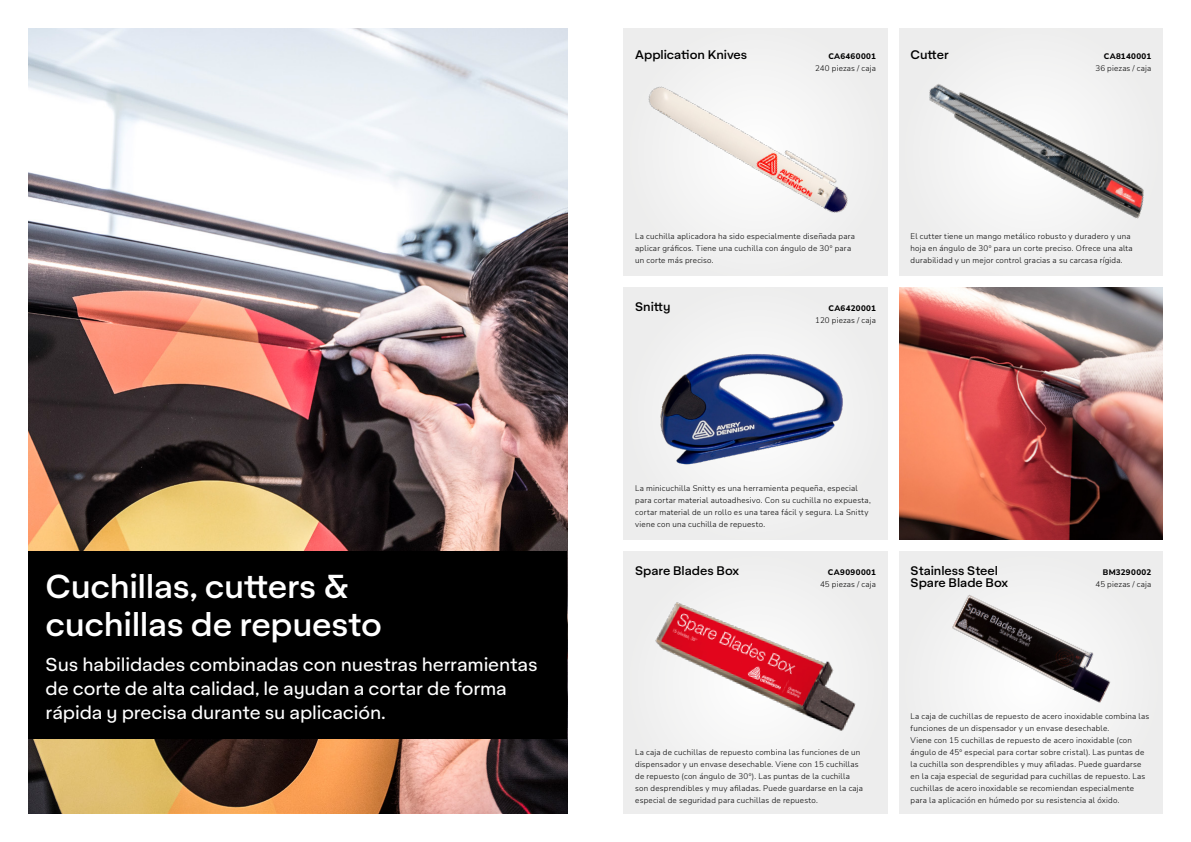
<style>
.page{position:relative;width:1191px;height:842px;background:#fff}
.page>*{position:absolute;margin:0;border:0;box-sizing:border-box;transform-origin:0 0}
.t1{font:500 32px/38.4px "Aktifo A";letter-spacing:-.01em;color:#fff}
.t2{font:18px/24px "Aktifo A";letter-spacing:-.005em;color:#fff}
.t3{font:500 12px/12px "Aktifo A";letter-spacing:-.005em;color:#000}
.t4{font:300 8px/12px "Nunito Sans";letter-spacing:.03em;color:#000}
.t5{font:800 8px "Nunito Sans";letter-spacing:.045em;color:#000}
</style>
<div class="page">
<div style="left:624px;top:28px;width:263px;height:247px;background:#eee"></div>
<div style="left:624px;top:551px;width:263px;height:263px;background:#eee"></div>
<div style="left:899px;top:551px;width:263px;height:263px;background:#efefef"></div>
<img style="left:655px;top:602px;width:201px;height:129px">
<img style="left:952px;top:595px;width:158px;height:112px">
<div style="left:899px;top:28px;width:263px;height:247px;background:#eee"></div>
<img style="left:929px;top:84px;width:215px;height:135px">
<div style="left:624px;top:287px;width:263px;height:252px;background:#efefef"></div>
<img style="left:660px;top:354px;width:183px;height:111px">
<img style="left:28px;top:28px;width:539px;height:786px">
<div style="left:28px;top:551px;width:539px;height:187px;background:#000"></div>
<img style="left:899px;top:287px;width:263px;height:252px">
<img style="left:648px;top:86px;width:200px;height:127px">
<h1 class="t1" style="left:45px;top:567px;width:338px">Cuchillas, cutters &amp; cuchillas de repuesto</h1>
<h2 class="t2" style="left:46px;top:652px;width:493px">Sus habilidades combinadas con nuestras herramientas de corte de alta calidad, le ayudan a cortar de forma rápida y precisa durante su aplicación.</h2>
<h3 class="t3" style="left:635px;top:49px;width:114px">Application Knives</h3>
<p class="t5" style="left:828px;top:51px;width:49px">CA6460001</p>
<p class="t4" style="left:815px;top:62px;width:62px">240 piezas / caja</p>
<h3 class="t3" style="left:910px;top:49px;width:40px">Cutter</h3>
<p class="t5" style="left:1103px;top:51px;width:49px">CA8140001</p>
<p class="t4" style="left:1095px;top:62px;width:57px">36 piezas / caja</p>
<p class="t4" style="left:635px;top:230px;width:221px">La cuchilla aplicadora ha sido especialmente diseñada para aplicar gráficos. Tiene una cuchilla con ángulo de 30º para un corte más preciso.</p>
<h3 class="t3" style="left:635px;top:301px;width:37px">Snitty</h3>
<p class="t5" style="left:828px;top:303px;width:49px">CA6420001</p>
<p class="t4" style="left:815px;top:314px;width:62px">120 piezas / caja</p>
<p class="t4" style="left:910px;top:230px;width:224px">El cutter tiene un mango metálico robusto y duradero y una hoja en ángulo de 30º para un corte preciso. Ofrece una alta durabilidad y un mejor control gracias a su carcasa rígida.</p>
<p class="t4" style="left:635px;top:482px;width:237px">La minicuchilla Snitty es una herramienta pequeña, especial para cortar material autoadhesivo. Con su cuchilla no expuesta, cortar material de un rollo es una tarea fácil y segura. La Snitty viene con una cuchilla de repuesto.</p>
<h3 class="t3" style="left:635px;top:565px;width:106px">Spare Blades Box</h3>
<h3 class="t3" style="left:910px;top:565px;width:99px">Stainless Steel<br>Spare Blade Box</h3>
<p class="t5" style="left:828px;top:567px;width:49px">CA9090001</p>
<p class="t4" style="left:820px;top:578px;width:57px">45 piezas / caja</p>
<p class="t5" style="left:1102px;top:567px;width:50px">BM3290002</p>
<p class="t4" style="left:1095px;top:578px;width:57px">45 piezas / caja</p>
<p class="t4" style="left:635px;top:746px;width:229px">La caja de cuchillas de repuesto combina las funciones de un dispensador y un envase desechable. Viene con 15 cuchillas de repuesto (con ángulo de 30º). Las puntas de la cuchilla son desprendibles y muy afiladas. Puede guardarse en la caja especial de seguridad para cuchillas de repuesto.</p>
<p class="t4" style="left:910px;top:710px;width:240px">La caja de cuchillas de repuesto de acero inoxidable combina las funciones de un dispensador y un envase desechable.<br>Viene con 15 cuchillas de repuesto de acero inoxidable (con ángulo de 45º especial para cortar sobre cristal). Las puntas de la cuchilla son desprendibles y muy afiladas. Puede guardarse en la caja especial de seguridad para cuchillas de repuesto. Las cuchillas de acero inoxidable se recomiendan especialmente para la aplicación en húmedo por su resistencia al óxido.</p>
</div>
